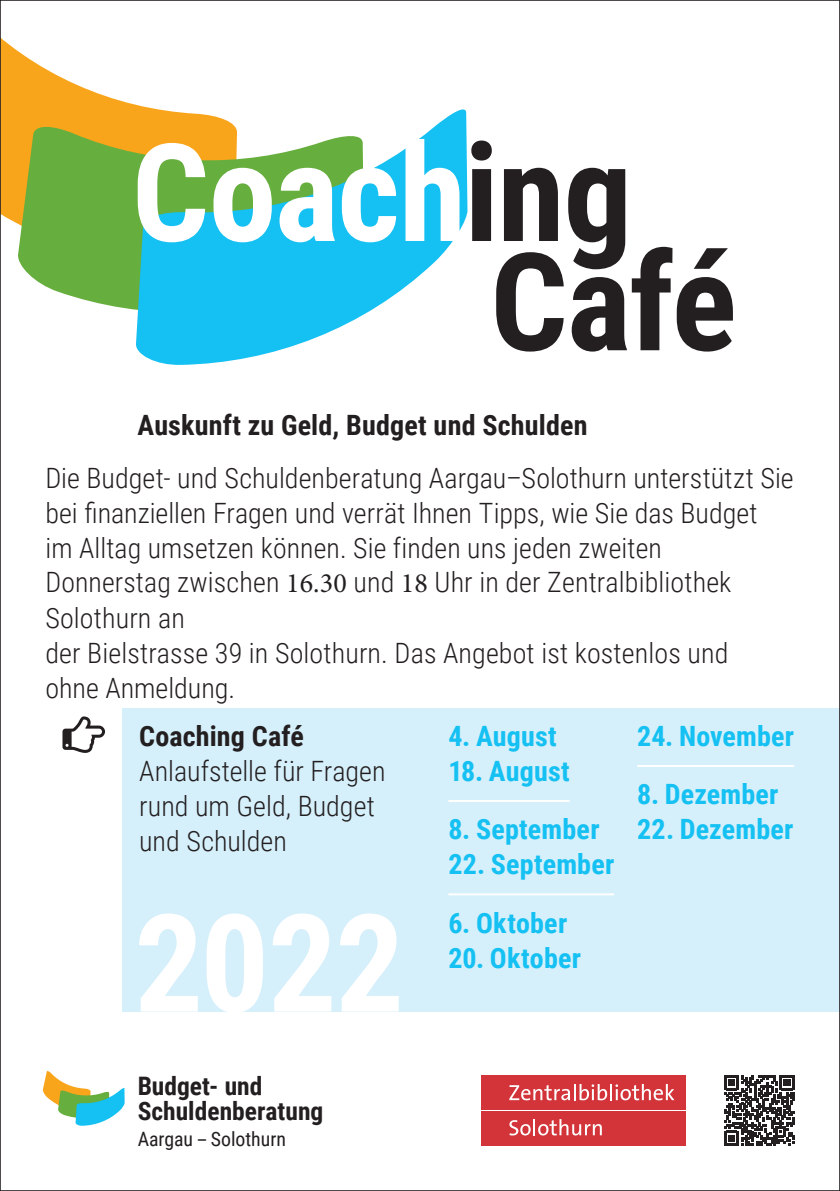
<style>
.page{position:relative;width:840px;height:1191px;background:#fff}
.page>*{position:absolute;margin:0;border:0;box-sizing:border-box;transform-origin:0 0}
.t1{font:700 171.8px "Roboto Condensed";color:#231f20}
.t2{font:700 136px "Roboto Condensed";letter-spacing:-.01em;color:#fff}
.t3{font:700 136px "Roboto Condensed";color:#231f20}
.t4{font:133.6px "Roboto Condensed";color:#231f20}
.t5{font:300 28px/35px "Roboto Condensed";letter-spacing:.005em;color:#231f20}
.t6{font:700 28px "Roboto Condensed";letter-spacing:.01em;color:#15c0f2}
.t7{font:700 28px "Roboto Condensed";letter-spacing:.01em;color:#231f20}
.t8{font:700 25.4px/25.4px "Roboto Condensed";color:#231f20}
.t9{font:19.8px "Roboto Condensed";color:#231f20}
.s1{color:#231f20}
.s2{font-family:"Minion Pro";font-weight:400}
.s3{font-weight:700}
</style>
<div class="page">
<svg style="left:2px;top:39px;width:133px;height:185px;fill:#f9a51b"></svg>
<svg style="left:17px;top:124px;width:118px;height:186px;background:#84b44a"></svg>
<svg style="left:135px;top:104px;width:332px;height:261px;fill:#15c0f2"></svg>
<svg style="left:43px;top:1071px;width:82px;height:54px"></svg>
<div style="left:481px;top:1075px;width:204px;height:34px;background:#d23439"></div>
<div style="left:481px;top:1111px;width:204px;height:34px;background:#d23439"></div>
<svg style="left:509px;top:1084px;width:165px;height:16px"></svg>
<svg style="left:509px;top:1119px;width:92px;height:16px"></svg>
<svg style="left:724px;top:1075px;width:70px;height:70px"></svg>
<div style="left:122px;top:708px;width:717px;height:303px;background:#d6f0fb"></div>
<svg style="left:62px;top:716px;width:43px;height:37px"></svg>
<hr style="left:637px;top:765px;width:156px;height:2px;background:#fff">
<hr style="left:448px;top:800px;width:121px;height:2px;background:#fff">
<hr style="left:448px;top:893px;width:166px;height:2px;background:#fff">
<p class="t2" style="left:132px;top:97px;width:501px">Coach<span class="s1">ing</span></p>
<p class="t1" style="left:555px;top:146px;width:259px">Sch</p>
<p class="t3" style="left:490px;top:207px;width:248px">Café</p>
<p class="t4" style="left:555px;top:358px;width:312px">Aarga</p>
<p class="t7" style="left:137px;top:405px;width:451px">Auskunft zu Geld, Budget und Schulden</p>
<p class="t5" style="left:45px;top:459px;width:749px">Die Budget- und Schuldenberatung Aargau–Solothurn unterstützt Sie bei finanziellen Fragen und verrät Ihnen Tipps, wie Sie das Budget<br>im Alltag umsetzen können. Sie finden uns jeden zweiten Donnerstag zwischen <span class="s2">16.30</span> und <span class="s2">18</span> Uhr in der Zentralbibliothek Solothurn an<br>der Bielstrasse 39 in Solothurn. Das Angebot ist kostenlos und<br>ohne Anmeldung.</p>
<p class="t5" style="left:139px;top:717px;width:248px"><span class="s3">Coaching Café<br></span>Anlaufstelle für Fragen rund um Geld, Budget und Schulden</p>
<p class="t6" style="left:637px;top:716px;width:158px">24. November</p>
<p class="t6" style="left:448px;top:716px;width:110px">4. August</p>
<p class="t6" style="left:448px;top:751px;width:123px">18. August</p>
<p class="t6" style="left:448px;top:809px;width:153px">8. September</p>
<p class="t6" style="left:448px;top:844px;width:167px">22. September</p>
<p class="t6" style="left:448px;top:903px;width:120px">6. Oktober</p>
<p class="t6" style="left:448px;top:938px;width:134px">20. Oktober</p>
<p class="t6" style="left:637px;top:774px;width:143px">8. Dezember</p>
<p class="t6" style="left:637px;top:809px;width:157px">22. Dezember</p>
<p class="t2" style="left:134px;top:868px;width:271px">2022</p>
<p class="t8" style="left:138px;top:1072px;width:187px">Budget- und<br>Schuldenberatung</p>
<p class="t9" style="left:138px;top:1124px;width:150px">Aargau – Solothurn</p>
</div>
